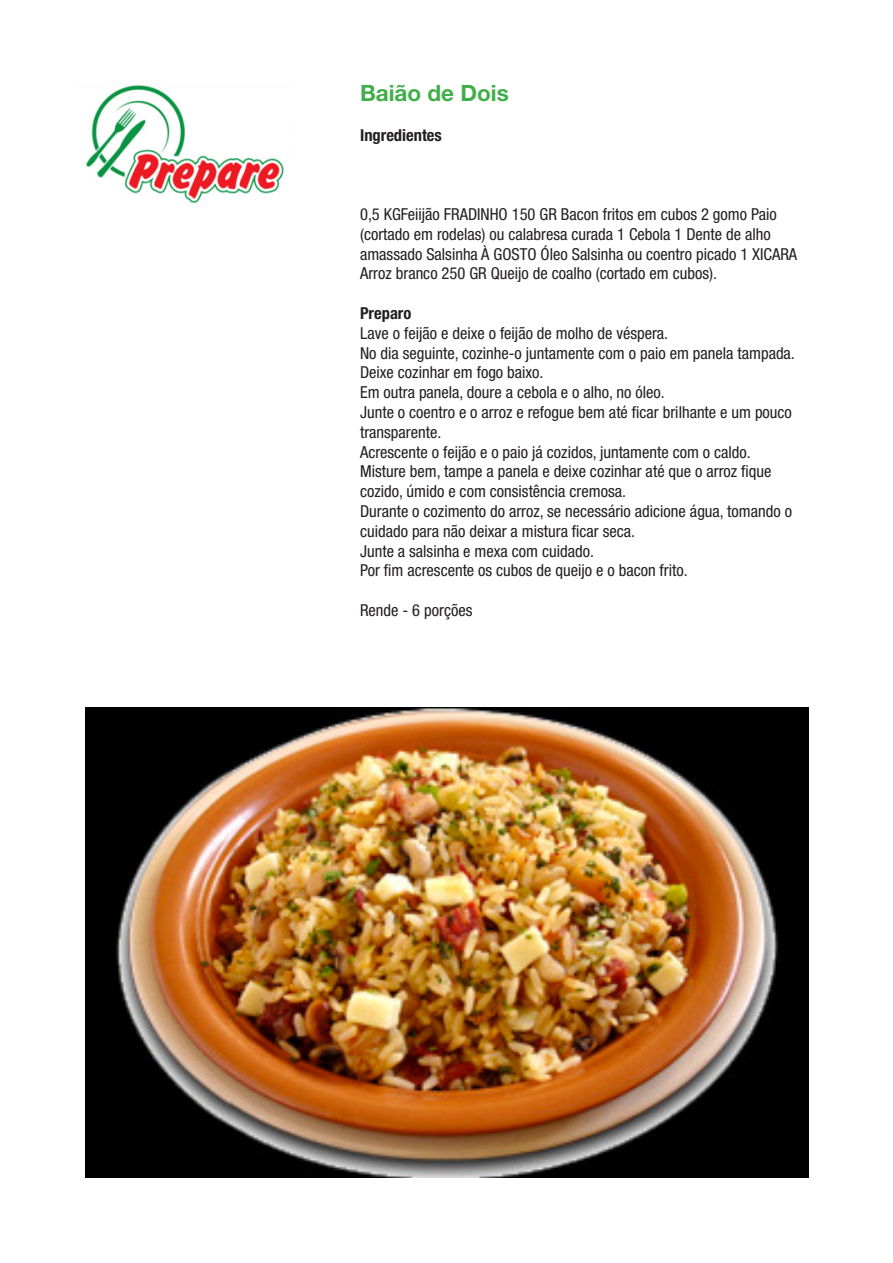
<style>
.page{position:relative;width:893px;height:1263px;background:#fff}
.page>*{position:absolute;margin:0;border:0;box-sizing:border-box;transform-origin:0 0}
.t1{font:700 22.5px "Helvetica Neue LT Std";color:#40ae49}
.t2{font:condensed 16.5px/19.8px "Helvetica Neue LT Std";color:#231f20}
.t3{font:700 condensed 16.5px "Helvetica Neue LT Std";color:#231f20}
</style>
<div class="page">
<img style="left:85px;top:707px;width:723px;height:471px">
<img style="left:86px;top:85px;width:198px;height:119px">
<p class="t1" style="left:360px;top:79px;width:150px">Baião de Dois</p>
<p class="t3" style="left:360px;top:125px;width:83px">Ingredientes</p>
<p class="t2" style="left:360px;top:204px;width:439px">0,5 KGFeiijão FRADINHO 150 GR Bacon fritos em cubos 2 gomo Paio (cortado em rodelas) ou calabresa curada 1 Cebola 1 Dente de alho amassado Salsinha À GOSTO Óleo Salsinha ou coentro picado 1 XICARA Arroz branco 250 GR Queijo de coalho (cortado em cubos).</p>
<p class="t3" style="left:360px;top:303px;width:53px">Preparo</p>
<p class="t2" style="left:360px;top:323px;width:310px">Lave o feijão e deixe o feijão de molho de véspera.</p>
<p class="t2" style="left:360px;top:343px;width:436px">No dia seguinte, cozinhe-o juntamente com o paio em panela tampada.</p>
<p class="t2" style="left:360px;top:362px;width:185px">Deixe cozinhar em fogo baixo.</p>
<p class="t2" style="left:360px;top:382px;width:306px">Em outra panela, doure a cebola e o alho, no óleo.</p>
<p class="t2" style="left:360px;top:402px;width:433px">Junte o coentro e o arroz e refogue bem até ficar brilhante e um pouco transparente.</p>
<p class="t2" style="left:360px;top:442px;width:392px">Acrescente o feijão e o paio já cozidos, juntamente com o caldo.</p>
<p class="t2" style="left:360px;top:461px;width:413px">Misture bem, tampe a panela e deixe cozinhar até que o arroz fique cozido, úmido e com consistência cremosa.</p>
<p class="t2" style="left:360px;top:501px;width:433px">Durante o cozimento do arroz, se necessário adicione água, tomando o cuidado para não deixar a mistura ficar seca.</p>
<p class="t2" style="left:360px;top:541px;width:235px">Junte a salsinha e mexa com cuidado.</p>
<p class="t2" style="left:360px;top:560px;width:329px">Por fim acrescente os cubos de queijo e o bacon frito.</p>
<p class="t2" style="left:360px;top:600px;width:114px">Rende - 6 porções</p>
</div>
